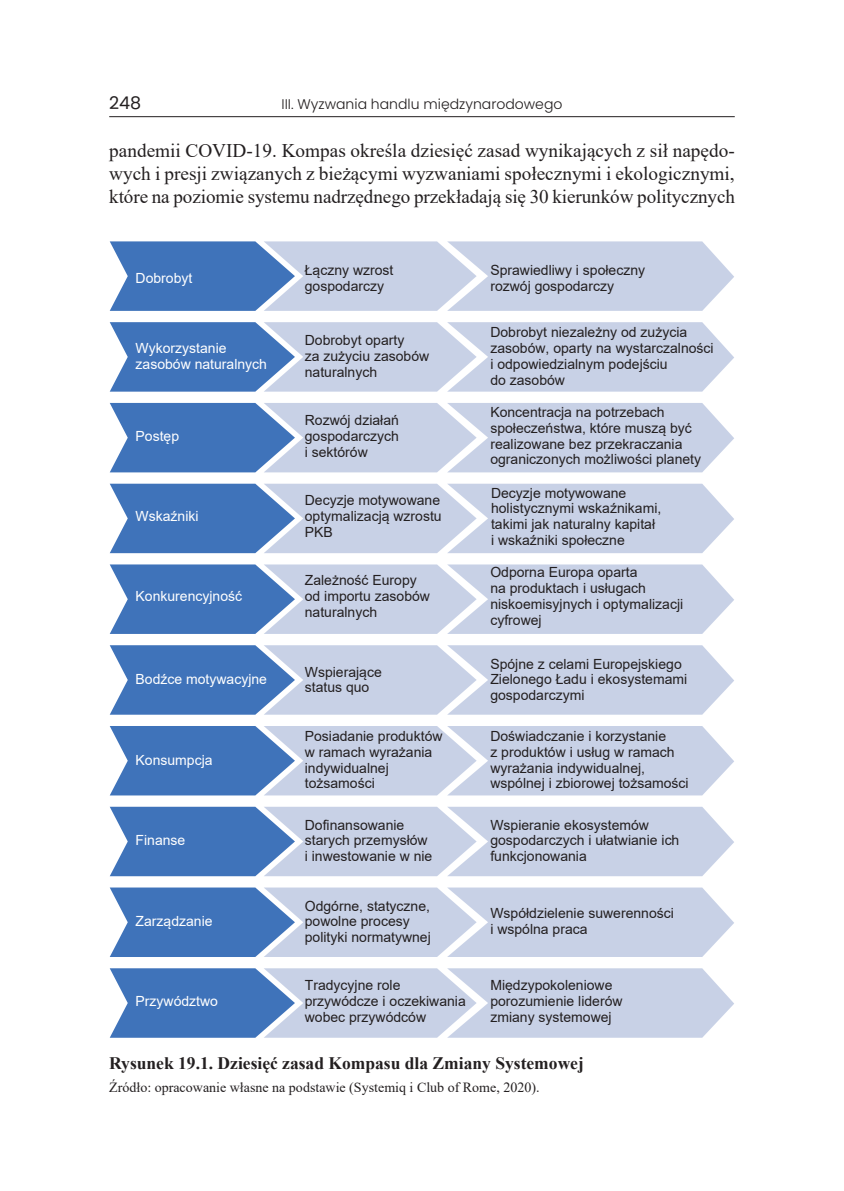
<style>
.page{position:relative;width:844px;height:1191px;background:#fff}
.page>*{position:absolute;margin:0;border:0;box-sizing:border-box;transform-origin:0 0}
.t1{font:19.25px/22.8px "Times New Roman";letter-spacing:-.005em;color:#231f20;text-align:justify}
.t2{font:700 17.5px "Times New Roman";color:#231f20}
.t3{font:17.5px "Poppins";color:#231f20}
.t4{font:14px/15.8px "Arial";color:#231f20}
.t5{font:14px/15.8px "Arial";color:#fff}
.t6{font:14px "Times New Roman";color:#231f20}
.t7{font:300 14px "Poppins";color:#231f20}
</style>
<div class="page">
<hr style="left:109px;top:116px;width:625px;height:1px;background:#231f20">
<svg style="left:110px;top:968px;width:624px;height:69px;background:#a9bcdc"></svg>
<svg style="left:110px;top:887px;width:624px;height:70px;background:#aabddc"></svg>
<svg style="left:110px;top:806px;width:624px;height:70px;background:#aabddd"></svg>
<svg style="left:110px;top:726px;width:624px;height:69px;background:#a9bcdc"></svg>
<svg style="left:110px;top:645px;width:624px;height:69px;background:#a9bcdc"></svg>
<svg style="left:110px;top:564px;width:624px;height:70px;background:#aabddc"></svg>
<svg style="left:110px;top:484px;width:624px;height:69px;background:#a9bcdc"></svg>
<svg style="left:110px;top:403px;width:624px;height:69px;background:#a9bcdc"></svg>
<svg style="left:110px;top:322px;width:624px;height:70px;background:#aabddc"></svg>
<svg style="left:110px;top:241px;width:624px;height:70px;background:#aabddc"></svg>
<p class="t3" style="left:109px;top:93px;width:34px">248</p>
<p class="t7" style="left:281px;top:96px;width:282px">III. Wyzwania handlu międzynarodowego</p>
<p class="t1" style="left:109px;top:139px;width:627px">pandemii COVID-19. Kompas określa dziesięć zasad wynikających z sił napędo&shy;wych i presji związanych z bieżącymi wyzwaniami społecznymi i ekologicznymi, które na poziomie systemu nadrzędnego przekładają się 30 kierunków politycznych</p>
<p class="t5" style="left:135px;top:270px;width:58px">Dobrobyt</p>
<p class="t4" style="left:305px;top:262px;width:90px">Łączny wzrost gospodarczy</p>
<p class="t4" style="left:490px;top:262px;width:156px">Sprawiedliwy i społeczny rozwój gospodarczy</p>
<p class="t5" style="left:135px;top:340px;width:133px">Wykorzystanie zasobów naturalnych</p>
<p class="t4" style="left:305px;top:332px;width:126px">Dobrobyt oparty<br>za zużyciu zasobów naturalnych</p>
<p class="t4" style="left:490px;top:324px;width:225px">Dobrobyt niezależny od zużycia zasobów, oparty na wystarczalności i odpowiedzialnym podejściu<br>do zasobów</p>
<p class="t5" style="left:135px;top:428px;width:45px">Postęp</p>
<p class="t5" style="left:135px;top:508px;width:64px">Wskaźniki</p>
<p class="t5" style="left:135px;top:588px;width:108px">Konkurencyjność</p>
<p class="t4" style="left:305px;top:412px;width:96px;text-align:justify">Rozwój działań gospodarczych i sektórów</p>
<p class="t4" style="left:490px;top:404px;width:212px">Koncentracja na potrzebach społeczeństwa, które muszą być realizowane bez przekraczania ograniczonych możliwości planety</p>
<p class="t4" style="left:305px;top:492px;width:138px;text-align:justify">Decyzje motywowane optymalizacją wzrostu PKB</p>
<p class="t4" style="left:491px;top:484px;width:172px">Decyzje motywowane holistycznymi wskaźnikami, takimi jak naturalny kapitał i wskaźniki społeczne</p>
<p class="t4" style="left:305px;top:572px;width:127px">Zależność Europy od importu zasobów naturalnych</p>
<p class="t4" style="left:490px;top:564px;width:194px">Odporna Europa oparta<br>na produktach i usługach niskoemisyjnych i optymalizacji cyfrowej</p>
<p class="t5" style="left:135px;top:671px;width:133px">Bodźce motywacyjne</p>
<p class="t4" style="left:305px;top:663px;width:78px">Wspierające status quo</p>
<p class="t4" style="left:490px;top:656px;width:198px">Spójne z celami Europejskiego<br>Zielonego Ładu i ekosystemami gospodarczymi</p>
<p class="t5" style="left:135px;top:752px;width:78px">Konsumpcja</p>
<p class="t5" style="left:135px;top:832px;width:51px">Finanse</p>
<p class="t5" style="left:135px;top:913px;width:78px">Zarządzanie</p>
<p class="t4" style="left:305px;top:728px;width:139px">Posiadanie produktów w ramach wyrażania indywidualnej tożsamości</p>
<p class="t4" style="left:490px;top:728px;width:200px">Doświadczanie i korzystanie<br>z produktów i usług w ramach wyrażania indywidualnej, wspólnej i zbiorowej tożsamości</p>
<p class="t4" style="left:305px;top:816px;width:129px">Dofinansowanie starych przemysłów i inwestowanie w nie</p>
<p class="t4" style="left:490px;top:816px;width:190px">Wspieranie ekosystemów gospodarczych i ułatwianie ich funkcjonowania</p>
<p class="t4" style="left:305px;top:897px;width:127px">Odgórne, statyczne, powolne procesy polityki normatywnej</p>
<p class="t4" style="left:490px;top:905px;width:185px">Współdzielenie suwerenności i wspólna praca</p>
<p class="t4" style="left:305px;top:977px;width:162px">Tradycyjne role przywódcze i oczekiwania wobec przywódców</p>
<p class="t4" style="left:490px;top:977px;width:134px">Międzypokoleniowe porozumienie liderów zmiany systemowej</p>
<p class="t2" style="left:109px;top:1050px;width:476px">Rysunek 19.1. Dziesięć zasad Kompasu dla Zmiany Systemowej</p>
<p class="t6" style="left:109px;top:1077px;width:432px">Źródło: opracowanie własne na podstawie (Systemiq i Club of Rome, 2020).</p>
<p class="t5" style="left:135px;top:993px;width:84px">Przywództwo</p>
</div>
